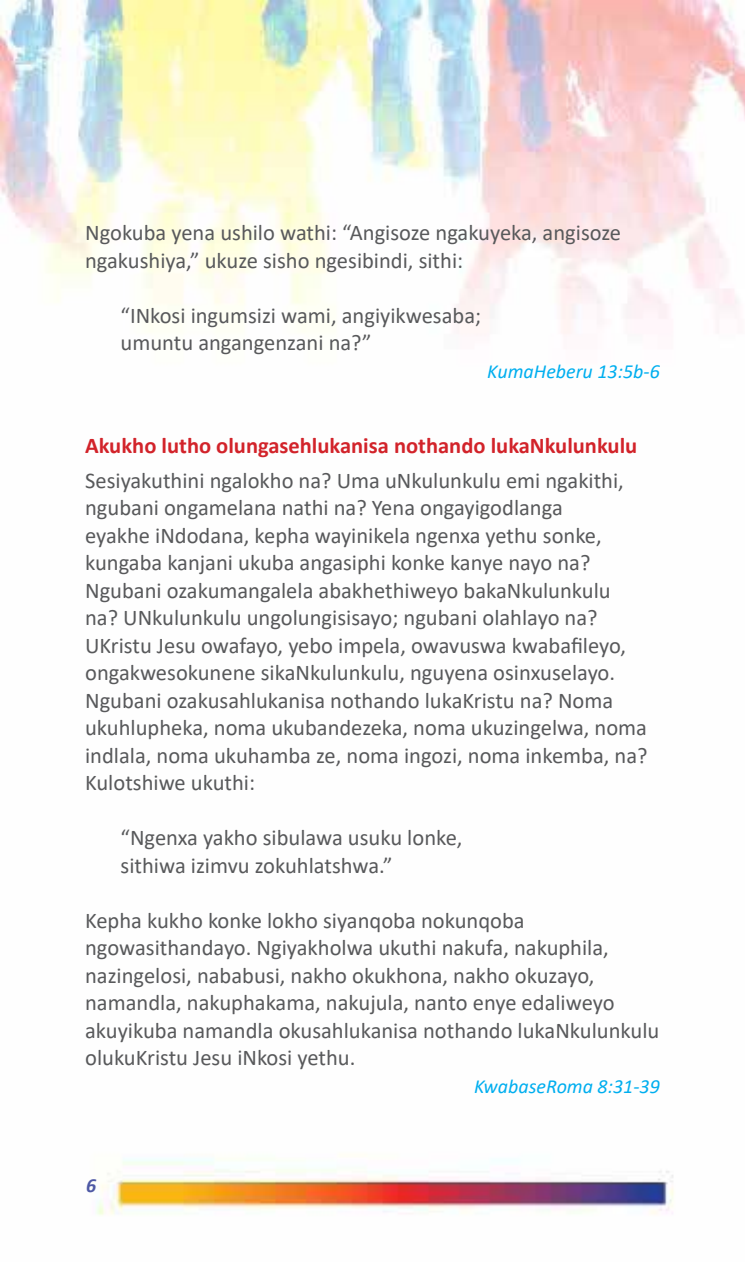
<style>
.page{position:relative;width:745px;height:1262px;background:#fff}
.page>*{position:absolute;margin:0;border:0;box-sizing:border-box;transform-origin:0 0}
.t1{font:22.5px/27.5px "Calibri";color:#58595b}
.t2{font:700 22.5px "Calibri";color:#d2232a}
.t3{font:italic 20px "Calibri";color:#00aeef}
.t4{font:italic 700 20px "Calibri";color:#4e59a5}
</style>
<div class="page">
<img style="left:0;top:0;width:744px;height:1216px">
<p class="t1" style="left:85px;top:218px;width:537px">Ngokuba yena ushilo wathi: “Angisoze ngakuyeka, angisoze ngakushiya,” ukuze sisho ngesibindi, sithi:</p>
<p class="t1" style="left:120px;top:301px;width:362px">“INkosi ingumsizi wami, angiyikwesaba; umuntu angangenzani na?”</p>
<p class="t3" style="left:487px;top:357px;width:174px">KumaHeberu 13:5b-6</p>
<p class="t2" style="left:85px;top:429px;width:553px">Akukho lutho olungasehlukanisa nothando lukaNkulunkulu</p>
<p class="t1" style="left:85px;top:466px;width:563px">Sesiyakuthini ngalokho na? Uma uNkulunkulu emi ngakithi, ngubani ongamelana nathi na? Yena ongayigodlanga<br>eyakhe iNdodana, kepha wayinikela ngenxa yethu sonke, kungaba kanjani ukuba angasiphi konke kanye nayo na?<br>Ngubani ozakumangalela abakhethiweyo bakaNkulunkulu na? UNkulunkulu ungolungisisayo; ngubani olahlayo na?<br>UKristu Jesu owafayo, yebo impela, owavuswa kwabafileyo, ongakwesokunene sikaNkulunkulu, nguyena osinxuselayo.<br>Ngubani ozakusahlukanisa nothando lukaKristu na? Noma ukuhlupheka, noma ukubandezeka, noma ukuzingelwa, noma indlala, noma ukuhamba ze, noma ingozi, noma inkemba, na?<br>Kulotshiwe ukuthi:</p>
<p class="t1" style="left:120px;top:823px;width:343px">“Ngenxa yakho sibulawa usuku lonke, sithiwa izimvu zokuhlatshwa.”</p>
<p class="t1" style="left:85px;top:906px;width:575px">Kepha kukho konke lokho siyanqoba nokunqoba ngowasithandayo. Ngiyakholwa ukuthi nakufa, nakuphila, nazingelosi, nababusi, nakho okukhona, nakho okuzayo, namandla, nakuphakama, nakujula, nanto enye edaliweyo akuyikuba namandla okusahlukanisa nothando lukaNkulunkulu olukuKristu Jesu iNkosi yethu.</p>
<p class="t3" style="left:474px;top:1072px;width:187px">KwabaseRoma 8:31-39</p>
<p class="t4" style="left:86px;top:1171px;width:12px">6</p>
</div>
